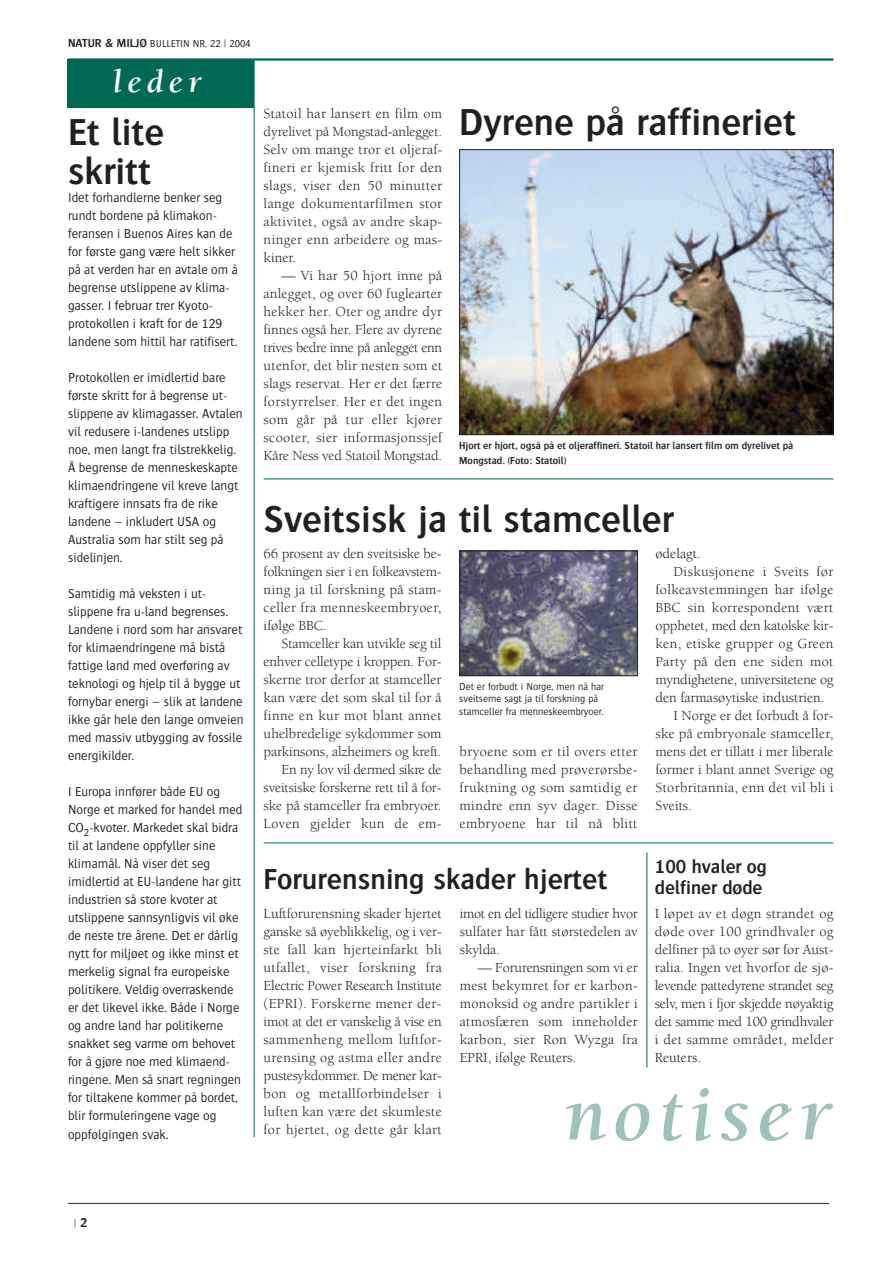
<style>
.page{position:relative;width:893px;height:1263px;background:#fff}
.page>*{position:absolute;margin:0;border:0;box-sizing:border-box;transform-origin:0 0}
.t1{font:italic 700 81px "Berkeley";letter-spacing:.08em;color:#9ec2bb}
.t2{font:600 39px/39px "Bosis";color:#231f20}
.t3{font:italic 700 33px "Berkeley";letter-spacing:.155em;color:#fff}
.t4{font:600 30px "Bosis";color:#231f20}
.t5{font:600 19.5px/21px "Bosis";color:#231f20}
.t6{font:14.25px/18px "Berkeley";letter-spacing:.005em;color:#231f20;text-align:justify}
.t7{font:14.25px "Berkeley";letter-spacing:.025em;color:#231f20}
.t8{font:14.25px "Berkeley";letter-spacing:-.02em;color:#231f20}
.t9{font:14.25px "Berkeley";letter-spacing:-.015em;color:#231f20}
.t10{font:300 13.5px/18px "Bosis";color:#231f20}
.t11{font:300 10.5px/12.6px "Bosis";color:#231f20}
.t12{font:600 10.5px/15px "Bosis";color:#231f20}
.s1{font-weight:600;font-size:12px}
.s2{font-size:13.5px}
</style>
<div class="page">
<hr style="left:68px;top:58px;width:765px;height:3px;background:#006954">
<div style="left:68px;top:60px;width:186px;height:48px;background:#006954"></div>
<hr style="left:68px;top:1203px;width:761px;height:1px;background:#006954">
<hr style="left:254px;top:60px;width:1px;height:1077px;background:#006954">
<img style="left:461px;top:151px;width:370px;height:282px">
<div style="left:459px;top:149px;width:374px;height:286px;border:1px solid #231f20"></div>
<hr style="left:264px;top:479px;width:569px;height:1px;background:#006954">
<hr style="left:264px;top:843px;width:569px;height:1px;background:#006954">
<img style="left:461px;top:553px;width:175px;height:121px">
<div style="left:459px;top:551px;width:179px;height:125px;border:1px solid #231f20"></div>
<hr style="left:647px;top:852px;width:1px;height:215px;background:#006954">
<p class="t11" style="left:68px;top:38px;width:185px"><span class="s1">NATUR &amp; MILJØ</span> BULLETIN NR. 22 | 2004</p>
<h3 class="t3" style="left:113px;top:69px;width:90px">leder</h3>
<h2 class="t2" style="left:68px;top:112px;width:98px">Et lite skritt</h2>
<h2 class="t2" style="left:459px;top:103px;width:338px">Dyrene på raffineriet</h2>
<p class="t6" style="left:264px;top:105px;width:180px">Statoil har lansert en film om dyre livet på Mongstad-anlegget.<br>Selv om mange tror et olje raf - fineri er kjemisk fritt for den slags, viser den 50 minutter lange dokumentarfilmen stor aktivitet, også av andre skap - ninger enn arbeidere og mas - kiner.</p>
<p class="t6" style="left:264px;top:267px;width:180px;text-indent:18px">— Vi har 50 hjort inne på an legget, og over 60 fuglearter hekker her. Oter og andre dyr finnes også her. Flere av dyrene trives bedre inne på anlegget enn utenfor, det blir nesten som et slags reservat. Her er det færre forstyrrelser. Her er det ingen som går på tur eller kjører scooter, sier informasjonssjef Kåre Ness ved Statoil Mongstad.</p>
<p class="t10" style="left:68px;top:189px;width:171px">Idet forhandlerne benker seg rundt bordene på klimakon - feransen i Buenos Aires kan de for første gang være helt sikker på at verden har en avtale om å begrense utslippene av klima - gasser. I februar trer Kyoto&shy;protokollen i kraft for de 129 landene som hittil har ratifisert.</p>
<p class="t10" style="left:68px;top:369px;width:176px">Protokollen er imidlertid bare første skritt for å begrense ut - slippene av klimagasser. Avtalen vil redusere i-landenes utslipp noe, men langt fra tilstrekkelig.<br>Å begrense de menneskeskapte klimaendringene vil kreve langt kraftigere innsats fra de rike landene – inkludert USA og<br>Australia som har stilt seg på sidelinjen.</p>
<p class="t10" style="left:68px;top:585px;width:177px">Samtidig må veksten i ut - slippene fra u-land begrenses.<br>Landene i nord som har ansvaret for klimaendringene må bistå fattige land med overføring av teknologi og hjelp til å bygge ut fornybar energi – slik at landene ikke går hele den lange omveien med massiv utbygging av fossile energikilder.</p>
<p class="t10" style="left:68px;top:783px;width:176px">I Europa innfører både EU og<br>Norge et marked for handel med<br>CO<sub>2</sub>-kvoter. Markedet skal bidra til at landene oppfyller sine klima mål. Nå viser det seg imidlertid at EU-landene har gitt industrien så store kvoter at utslippene sannsynligvis vil øke de neste tre årene. Det er dårlig nytt for miljøet og ikke minst et merkelig signal fra europeiske politikere. Veldig overraskende er det likevel ikke. Både i Norge og andre land har politikerne snakket seg varme om behovet for å gjøre noe med klimaend - ringene. Men så snart regningen for tiltakene kommer på bordet, blir formuleringene vage og oppfølgingen svak.</p>
<p class="t12" style="left:459px;top:438px;width:336px">Hjort er hjort, også på et oljeraffineri. Statoil har lansert film om dyrelivet på<br>Mongstad. (Foto: Statoil)</p>
<h2 class="t2" style="left:264px;top:499px;width:412px">Sveitsisk ja til stamceller</h2>
<p class="t6" style="left:264px;top:545px;width:179px">66 prosent av den sveitsiske be - folk ningen sier i en folkeav stem - ning ja til forskning på stam - celler fra menneskeembryoer, ifølge BBC.</p>
<p class="t6" style="left:264px;top:635px;width:179px;text-align:right">Stamceller kan utvikle seg til enhver celletype i kroppen. For - skerne tror derfor at stamceller kan være det som skal til for å finne en kur mot blant annet uhelbredelige sykdommer som parkinsons, alzheimers og kreft.<br>En ny lov vil dermed sikre de sveitsiske forskerne rett til å for - ske på stamceller fra emb ryoer.<br>Loven gjelder kun de em -</p>
<p class="t6" style="left:655px;top:545px;width:47px">ødelagt.</p>
<p class="t7" style="left:673px;top:564px;width:161px">Diskusjonene i Sveits før</p>
<p class="t7" style="left:655px;top:582px;width:179px">folke avstemningen har ifølge</p>
<p class="t7" style="left:655px;top:600px;width:179px">BBC sin korrespondent vært</p>
<p class="t9" style="left:655px;top:618px;width:179px">opphetet, med den katolske kir -</p>
<p class="t7" style="left:655px;top:636px;width:179px">ken, etiske grupper og Green</p>
<p class="t7" style="left:655px;top:654px;width:179px">Party på den ene siden mot</p>
<p class="t8" style="left:655px;top:672px;width:179px">myn dighetene, universitetene og</p>
<p class="t6" style="left:655px;top:689px;width:171px">den farmasøytiske industrien.</p>
<p class="t6" style="left:673px;top:707px;width:161px">I Norge er det forbudt å for -</p>
<p class="t6" style="left:655px;top:725px;width:179px">ske på embryonale stamceller,</p>
<p class="t6" style="left:655px;top:743px;width:179px">mens det er tillatt i mer liberale</p>
<p class="t6" style="left:655px;top:761px;width:179px">former i blant annet Sverige og</p>
<p class="t7" style="left:655px;top:780px;width:179px">Storbritannia, enn det vil bli i</p>
<p class="t6" style="left:655px;top:797px;width:38px">Sveits.</p>
<p class="t11" style="left:459px;top:680px;width:147px">Det er forbudt i Norge, men nå har sveitserne sagt ja til forskning på stamceller fra menneskeembryoer.</p>
<p class="t6" style="left:460px;top:743px;width:179px">bryoene som er til overs etter behandling med prøverørsbe - fruktning og som samtidig er mindre enn syv dager. Disse embryoene har til nå blitt</p>
<h3 class="t5" style="left:655px;top:856px;width:114px">100 hvaler og delfiner døde</h3>
<p class="t6" style="left:655px;top:905px;width:180px">I løpet av et døgn strandet og døde over 100 grindhvaler og delfiner på to øyer sør for Aust - ralia. Ingen vet hvorfor de sjø - levende pattedyrene strandet seg selv, men i fjor skjedde nøyaktig det samme med 100 grindhvaler i det samme området, melder Reuters.</p>
<h3 class="t4" style="left:264px;top:864px;width:345px">Forurensning skader hjertet</h3>
<p class="t6" style="left:264px;top:905px;width:180px">Luftforurensning skader hjertet ganske så øyeblikkelig, og i ver - ste fall kan hjerteinfarkt bli utfallet, viser forskning fra Electric Power Research Institute (EPRI). Forskerne mener der - imot at det er vanskelig å vise en sammenheng mellom luftfor - urensing og astma eller andre pustesykdommer. De mener kar - bon og metallforbindelser i luften kan være det skumleste for hjertet, og dette går klart</p>
<p class="t6" style="left:460px;top:905px;width:180px">imot en del tidligere studier hvor sulfater har fått størstedelen av skylda.</p>
<p class="t6" style="left:460px;top:959px;width:180px;text-indent:18px">— Forurensningen som vi er mest bekymret for er karbon - monoksid og andre partikler i atmosfæren som inneholder karbon, sier Ron Wyzga fra EPRI, ifølge Reuters.</p>
<h1 class="t1" style="left:565px;top:1082px;width:269px">notiser</h1>
<p class="t12" style="left:74px;top:1216px;width:15px">| <span class="s2">2</span></p>
</div>
